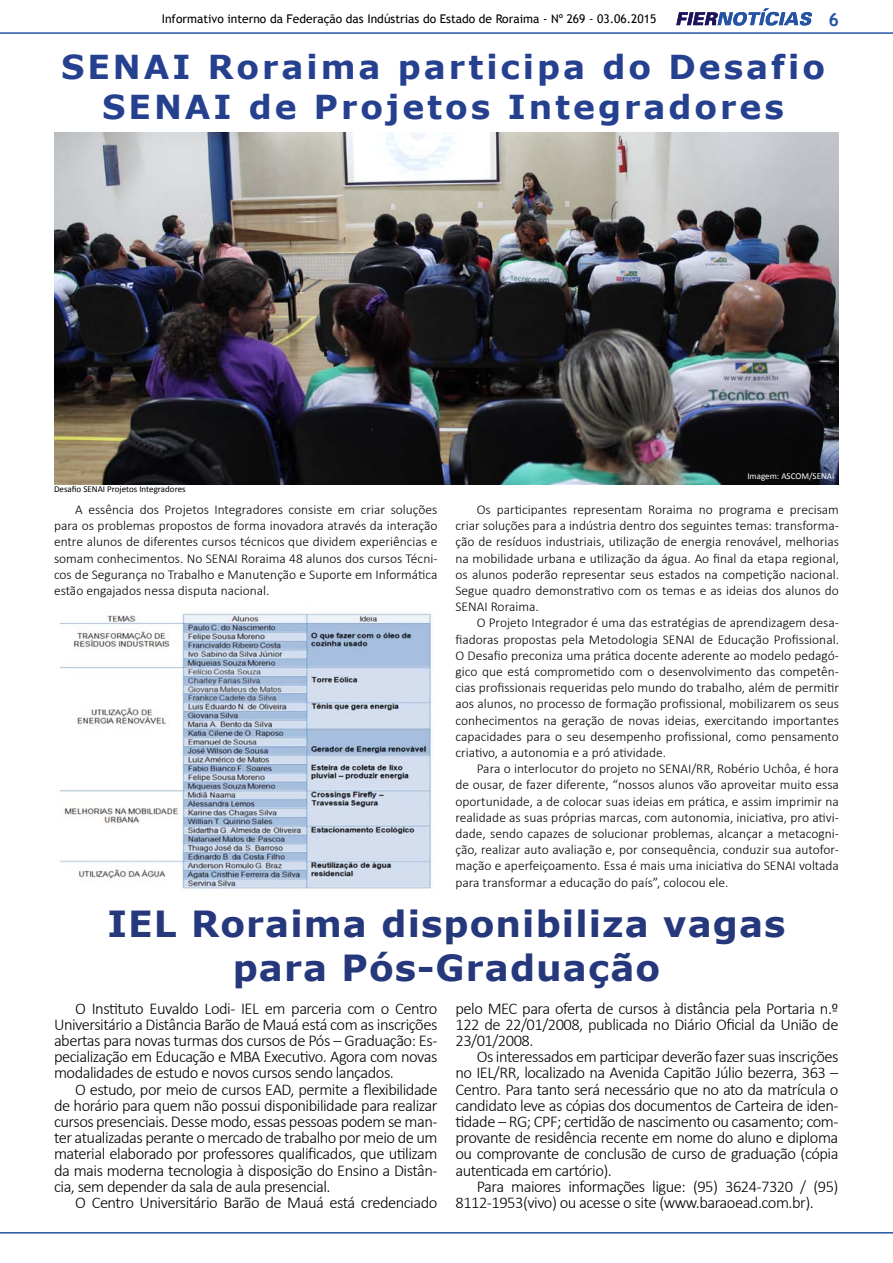
<style>
.page{position:relative;width:893px;height:1263px;background:#fff}
.page>*{position:absolute;margin:0;border:0;box-sizing:border-box;transform-origin:0 0}
.t1{font:700 36px/43.5px "Verdana";letter-spacing:.03em;color:#26387c;text-align:center}
.t2{font:700 33px/39.6px "Verdana";letter-spacing:.09em;color:#25408f;text-align:center}
.t3{font:700 18px "Trebuchet MS";color:#2654a5}
.t4{font:300 16.5px/16.2px "Calibri";letter-spacing:-.03em;color:#000;text-align:justify}
.t5{font:300 13.5px/16.2px "Calibri";color:#000;text-align:justify}
.t6{font:12px "Trebuchet MS";color:#000}
.t7{font:9px "Calibri";color:#000}
.t8{font:9px "Calibri";color:#fff}
</style>
<div class="page">
<svg style="left:676px;top:8px;width:136px;height:18px"></svg>
<hr style="left:0;top:32px;width:893px;height:2px;background:#2654a5">
<hr style="left:0;top:1232px;width:893px;height:1px;background:#2654a5">
<img style="left:54px;top:133px;width:785px;height:352px">
<img style="left:59px;top:613px;width:374px;height:276px">
<p class="t6" style="left:162px;top:11px;width:496px">Informativo interno da Federação das Indústrias do Estado de Roraima - Nº 269 - 03.06.2015</p>
<h3 class="t3" style="left:828px;top:8px;width:12px">6</h3>
<h2 class="t2" style="left:61px;top:47px;width:766px">SENAI Roraima participa do Desafio<br>SENAI de Projetos Integradores</h2>
<p class="t8" style="left:747px;top:470px;width:89px">Imagem: ASCOM/SENAI</p>
<p class="t7" style="left:54px;top:483px;width:133px">Desafio SENAI Projetos Integradores</p>
<p class="t5" style="left:54px;top:501px;width:385px;text-indent:21px">A essência dos Projetos Integradores consiste em criar soluções para os problemas propostos de forma inovadora através da interação entre alunos de diferentes cursos técnicos que dividem experiências e somam conhecimentos. No SENAI Roraima 48 alunos dos cursos Técni&shy;cos de Segurança no Trabalho e Manutenção e Suporte em Informática estão engajados nessa disputa nacional.</p>
<p class="t5" style="left:455px;top:501px;width:385px;text-indent:21px">Os participantes representam Roraima no programa e precisam criar soluções para a indústria dentro dos seguintes temas: transforma&shy;ção de resíduos industriais, utilização de energia renovável, melhorias na mobilidade urbana e utilização da água. Ao final da etapa regional, os alunos poderão representar seus estados na competição nacional.<br>Segue quadro demonstrativo com os temas e as ideias dos alunos do SENAI Roraima.</p>
<p class="t5" style="left:455px;top:615px;width:385px;text-indent:21px">O Projeto Integrador é uma das estratégias de aprendizagem desa&shy;fiadoras propostas pela Metodologia SENAI de Educação Profissional.<br>O Desafio preconiza uma prática docente aderente ao modelo pedagó&shy;gico que está comprometido com o desenvolvimento das competên&shy;cias profissionais requeridas pelo mundo do trabalho, além de permitir aos alunos, no processo de formação profissional, mobilizarem os seus conhecimentos na geração de novas ideias, exercitando importantes capacidades para o seu desempenho profissional, como pensamento criativo, a autonomia e a pró atividade.</p>
<p class="t5" style="left:455px;top:760px;width:385px;text-indent:21px">Para o interlocutor do projeto no SENAI/RR, Robério Uchôa, é hora de ousar, de fazer diferente, “nossos alunos vão aproveitar muito essa oportunidade, a de colocar suas ideias em prática, e assim imprimir na realidade as suas próprias marcas, com autonomia, iniciativa, pro ativi&shy;dade, sendo capazes de solucionar problemas, alcançar a metacogni&shy;ção, realizar auto avaliação e, por consequência, conduzir sua autofor&shy;mação e aperfeiçoamento. Essa é mais uma iniciativa do SENAI voltada para transformar a educação do país”, colocou ele.</p>
<h1 class="t1" style="left:107px;top:901px;width:680px">IEL Roraima disponibiliza vagas para Pós-Graduação</h1>
<p class="t4" style="left:54px;top:1000px;width:385px;text-indent:21px">O Instituto Euvaldo Lodi- IEL em parceria com o Centro Universitário a Distância Barão de Mauá está com as inscrições abertas para novas turmas dos cursos de Pós – Graduação: Es&shy;pecialização em Educação e MBA Executivo. Agora com novas modalidades de estudo e novos cursos sendo lançados.</p>
<p class="t4" style="left:54px;top:1081px;width:385px;text-indent:21px">O estudo, por meio de cursos EAD, permite a flexibilidade de horário para quem não possui disponibilidade para realizar cursos presenciais. Desse modo, essas pessoas podem se man&shy;ter atualizadas perante o mercado de trabalho por meio de um material elaborado por professores qualificados, que utilizam da mais moderna tecnologia à disposição do Ensino a Distân&shy;cia, sem depender da sala de aula presencial.</p>
<p class="t4" style="left:75px;top:1194px;width:364px">O Centro Universitário Barão de Mauá está credenciado</p>
<p class="t4" style="left:455px;top:1000px;width:385px">pelo MEC para oferta de cursos à distância pela Portaria n.º 122 de 22/01/2008, publicada no Diário Oficial da União de 23/01/2008.</p>
<p class="t4" style="left:455px;top:1048px;width:384px;text-indent:21px">Os interessados em participar deverão fazer suas inscrições no IEL/RR, localizado na Avenida Capitão Júlio bezerra, 363 – Centro. Para tanto será necessário que no ato da matrícula o candidato leve as cópias dos documentos de Carteira de iden&shy;tidade – RG; CPF; certidão de nascimento ou casamento; com&shy;provante de residência recente em nome do aluno e diploma ou comprovante de conclusão de curso de graduação (cópia autenticada em cartório).</p>
<p class="t4" style="left:455px;top:1178px;width:384px;text-indent:21px">Para maiores informações ligue: (95) 3624-7320 / (95)<br>8112-1953(vivo) ou acesse o site (www.baraoead.com.br).</p>
</div>
